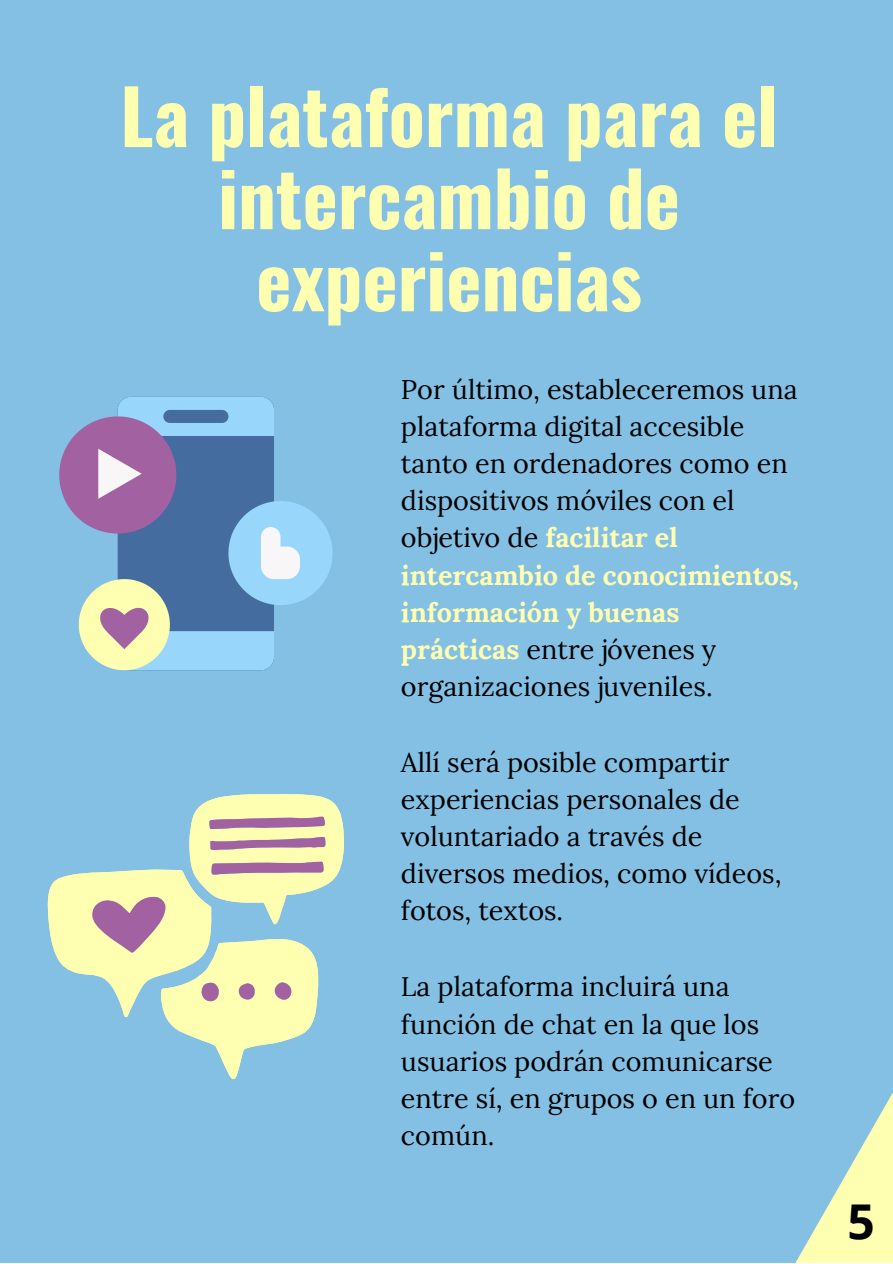
<style>
.page{position:relative;width:893px;height:1264px;background:#fff}
.page>*{position:absolute;margin:0;border:0;box-sizing:border-box;transform-origin:0 0}
.t1{font:700 75px/82.1px "Oswald";color:#ffffb2;text-align:center}
.t2{font:700 48px "Open Sans";color:#000}
.t3{font:27px/37px "Lora";color:#000}
.s1{font-weight:700;color:#ffffb2}
</style>
<div class="page">
<div style="left:0;top:0;width:892px;height:1262px;background:#83c0e4"></div>
<svg style="left:796px;top:1094px;width:96px;height:168px"></svg>
<svg style="left:59px;top:397px;width:273px;height:273px"></svg>
<svg style="left:48px;top:794px;width:296px;height:285px"></svg>
<svg style="left:92px;top:816px;width:233px;height:186px"></svg>
<p class="t1" style="left:120px;top:72px;width:659px">La plataforma para el intercambio de experiencias</p>
<p class="t3" style="left:401px;top:370px;width:399px">Por último, estableceremos una plataforma digital accesible tanto en ordenadores como en dispositivos móviles con el objetivo de <span class="s1">facilitar el intercambio de conocimientos, información y buenas prácticas</span> entre jóvenes y organizaciones juveniles.</p>
<p class="t3" style="left:401px;top:743px;width:382px">Allí será posible compartir experiencias personales de voluntariado a través de diversos medios, como vídeos, fotos, textos.</p>
<p class="t3" style="left:401px;top:968px;width:396px">La plataforma incluirá una función de chat en la que los usuarios podrán comunicarse entre sí, en grupos o en un foro común.</p>
<p class="t2" style="left:847px;top:1188px;width:29px">5</p>
</div>
